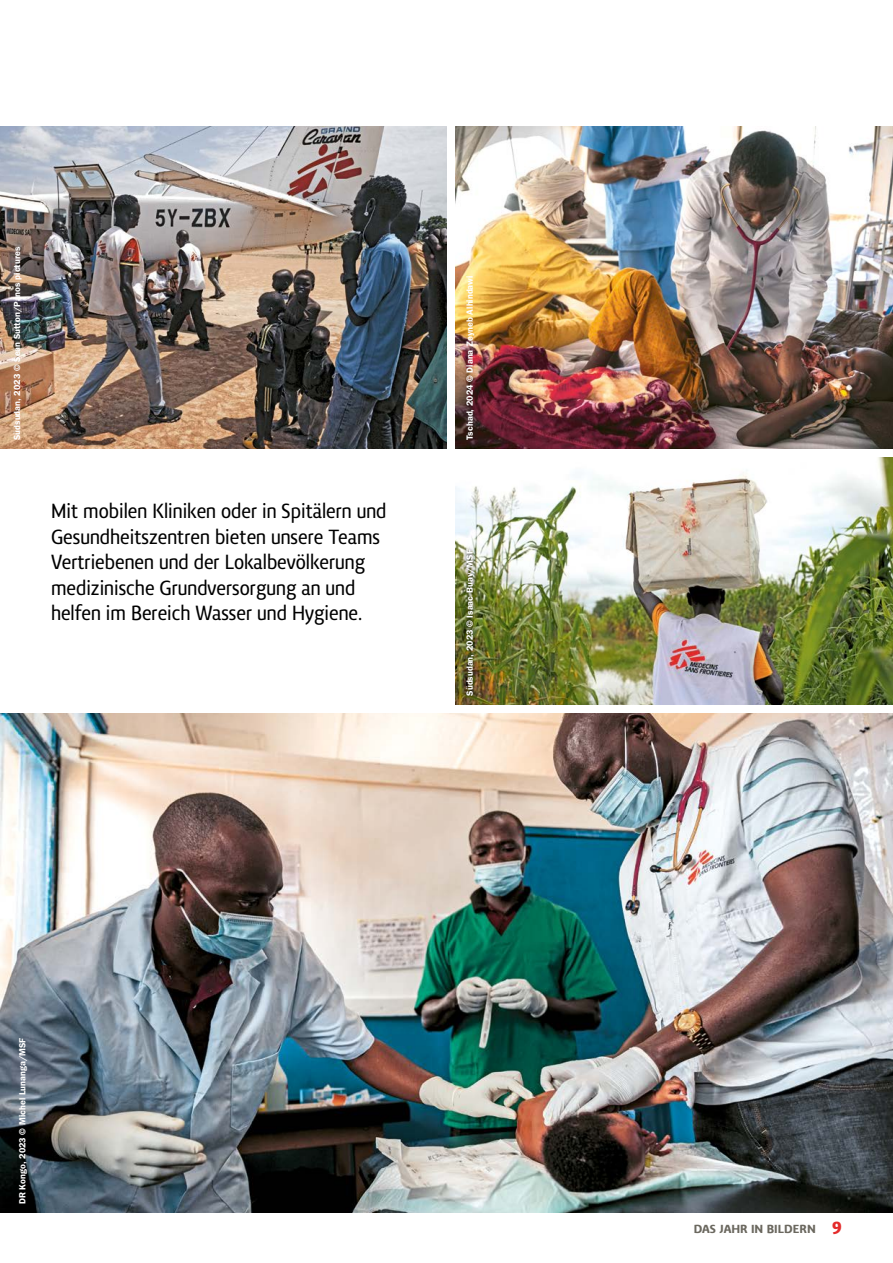
<style>
.page{position:relative;width:893px;height:1263px;background:#fff}
.page>*{position:absolute;margin:0;border:0;box-sizing:border-box;transform-origin:0 0}
.t1{font:600 21px/25.5px "Vitali Neue";color:#000;scale:.9 1}
.t2{font:900 12px "Vitali Neue";color:#6b685f}
.t3{font:600 9px "Franklin Gothic";color:#fff}
.s1{font-size:18px;color:#e42b2b}
</style>
<div class="page">
<img style="left:455px;top:126px;width:438px;height:322px">
<img style="left:0;top:713px;width:893px;height:500px">
<img style="left:455px;top:457px;width:438px;height:247px">
<img style="left:0;top:126px;width:446px;height:322px">
<div style="left:462px;top:545px;width:17px;height:155px;background:#000;opacity:.75"></div>
<p class="t3" style="left:12px;top:440px;width:195px;rotate:-90deg">Südsudan, 2023 © Sean Sutton/Panos pictures</p>
<p class="t1" style="left:51px;top:498px;width:374px">Mit mobilen Kliniken oder in Spitälern und Gesundheitszentren bieten unsere Teams Vertriebenen und der Lokalbevölkerung medizinische Grundversorgung an und helfen im Bereich Wasser und Hygiene.</p>
<p class="t3" style="left:464px;top:440px;width:166px;rotate:-90deg">Tschad, 2024 © Diana Zeyneb Alhindawi</p>
<p class="t3" style="left:464px;top:696px;width:148px;rotate:-90deg">Südsudan, 2023 © Isaac Buay/MSF</p>
<p class="t3" style="left:17px;top:1204px;width:168px;rotate:-90deg">DR Kongo, 2023 © Michel Lunanga/MSF</p>
<p class="t2" style="left:694px;top:1222px;width:150px">DAS JAHR IN BILDERN <span class="s1">9</span></p>
</div>
